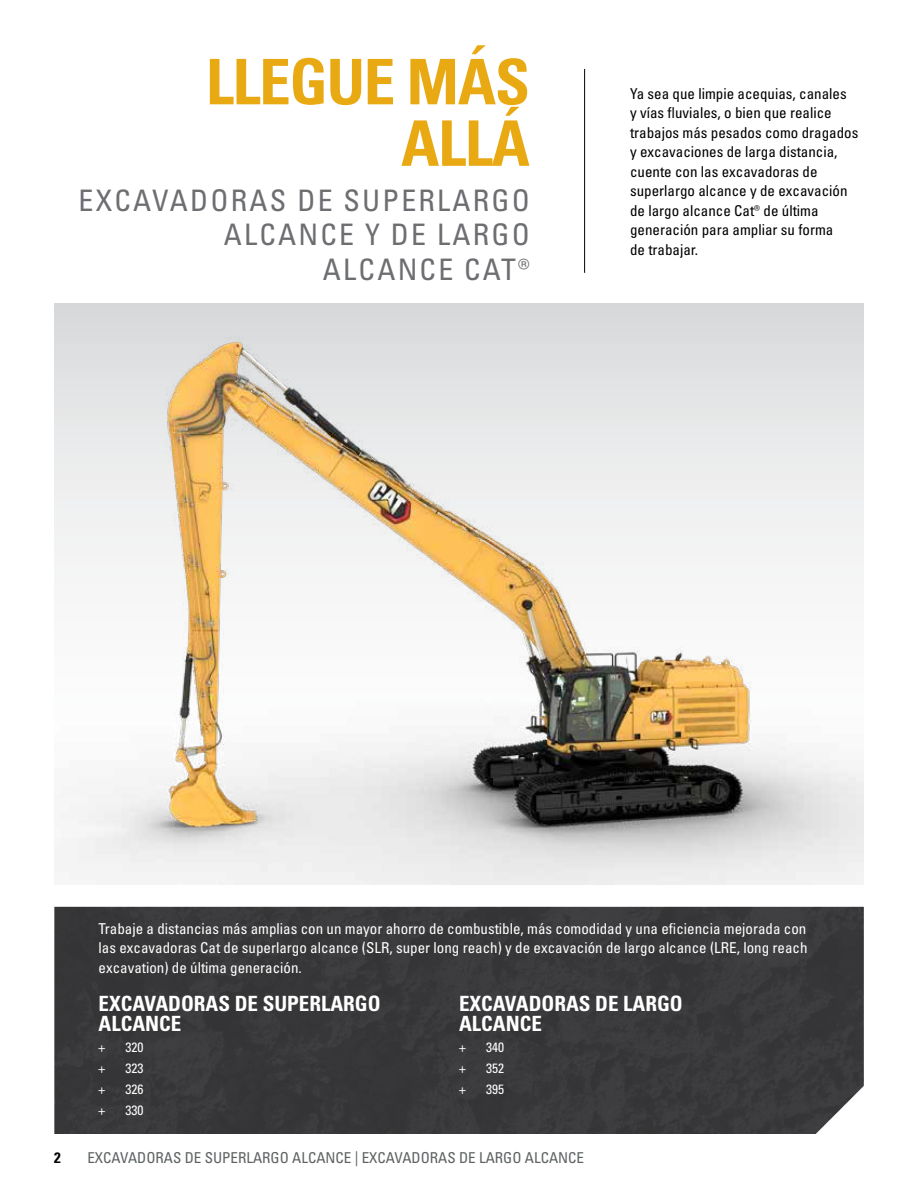
<style>
.page{position:relative;width:918px;height:1188px;background:#fff}
.page>*{position:absolute;margin:0;border:0;box-sizing:border-box;transform-origin:0 0}
.t1{font:62.85px/61.5px "Univers LTCYR 67 Bold Cond";letter-spacing:-.02em;color:#e9a913;text-align:right}
.t2{font:condensed 29.7px/34.5px "Univers LTCYR 57";letter-spacing:.075em;color:#6d6e71;text-align:right}
.t3{font:21px/19.5px "Univers LTCYR 67 Bold Cond";color:#fff}
.t4{font:condensed 15px/19.5px "Univers LTCYR 57";color:#000}
.t5{font:condensed 15px/19.5px "Univers LTCYR 57";color:#fff;text-align:justify}
.t6{font:condensed 15px "Univers LTCYR 57";color:#5e6263}
.t7{font:15px "Univers LTCYR 67 Bold Cond";color:#000}
.t8{font:condensed 13.5px "Univers LTCYR 57";color:#fff}
</style>
<div class="page">
<div style="left:54px;top:907px;width:810px;height:227px;background:#39383a"></div>
<hr style="left:584px;top:69px;width:1px;height:204px;background:#000">
<img style="left:54px;top:303px;width:810px;height:582px">
<h1 class="t1" style="left:206px;top:50px;width:326px">LLEGUE MÁS<br>ALLÁ</h1>
<h2 class="t2" style="left:79px;top:182px;width:453px">EXCAVADORAS DE SUPERLARGO<br>ALCANCE Y DE LARGO<br>ALCANCE CAT®</h2>
<p class="t4" style="left:630px;top:83px;width:230px">Ya sea que limpie acequias, canales<br>y vías fluviales, o bien que realice trabajos más pesados como dragados y excavaciones de larga distancia, cuente con las excavadoras de superlargo alcance y de excavación de largo alcance Cat® de última generación para ampliar su forma<br>de trabajar.</p>
<p class="t5" style="left:99px;top:918px;width:711px">Trabaje a distancias más amplias con un mayor ahorro de combustible, más comodidad y una eficiencia mejorada con las excavadoras Cat de superlargo alcance (SLR, super long reach) y de excavación de largo alcance (LRE, long reach excavation) de última generación.</p>
<h3 class="t3" style="left:99px;top:994px;width:283px">EXCAVADORAS DE SUPERLARGO<br>ALCANCE</h3>
<p class="t8" style="left:99px;top:1039px;width:8px">+</p>
<p class="t8" style="left:126px;top:1039px;width:19px">320</p>
<p class="t8" style="left:99px;top:1060px;width:8px">+</p>
<p class="t8" style="left:126px;top:1060px;width:19px">323</p>
<p class="t8" style="left:99px;top:1081px;width:8px">+</p>
<p class="t8" style="left:126px;top:1081px;width:19px">326</p>
<p class="t8" style="left:99px;top:1102px;width:8px">+</p>
<p class="t8" style="left:126px;top:1102px;width:19px">330</p>
<h3 class="t3" style="left:459px;top:994px;width:225px">EXCAVADORAS DE LARGO<br>ALCANCE</h3>
<p class="t8" style="left:459px;top:1039px;width:8px">+</p>
<p class="t8" style="left:486px;top:1039px;width:19px">340</p>
<p class="t8" style="left:459px;top:1060px;width:8px">+</p>
<p class="t8" style="left:486px;top:1060px;width:19px">352</p>
<p class="t8" style="left:459px;top:1081px;width:8px">+</p>
<p class="t8" style="left:486px;top:1081px;width:19px">395</p>
<p class="t7" style="left:54px;top:1148px;width:8px">2</p>
<p class="t6" style="left:87px;top:1148px;width:498px">EXCAVADORAS DE SUPERLARGO ALCANCE | EXCAVADORAS DE LARGO ALCANCE</p>
</div>
